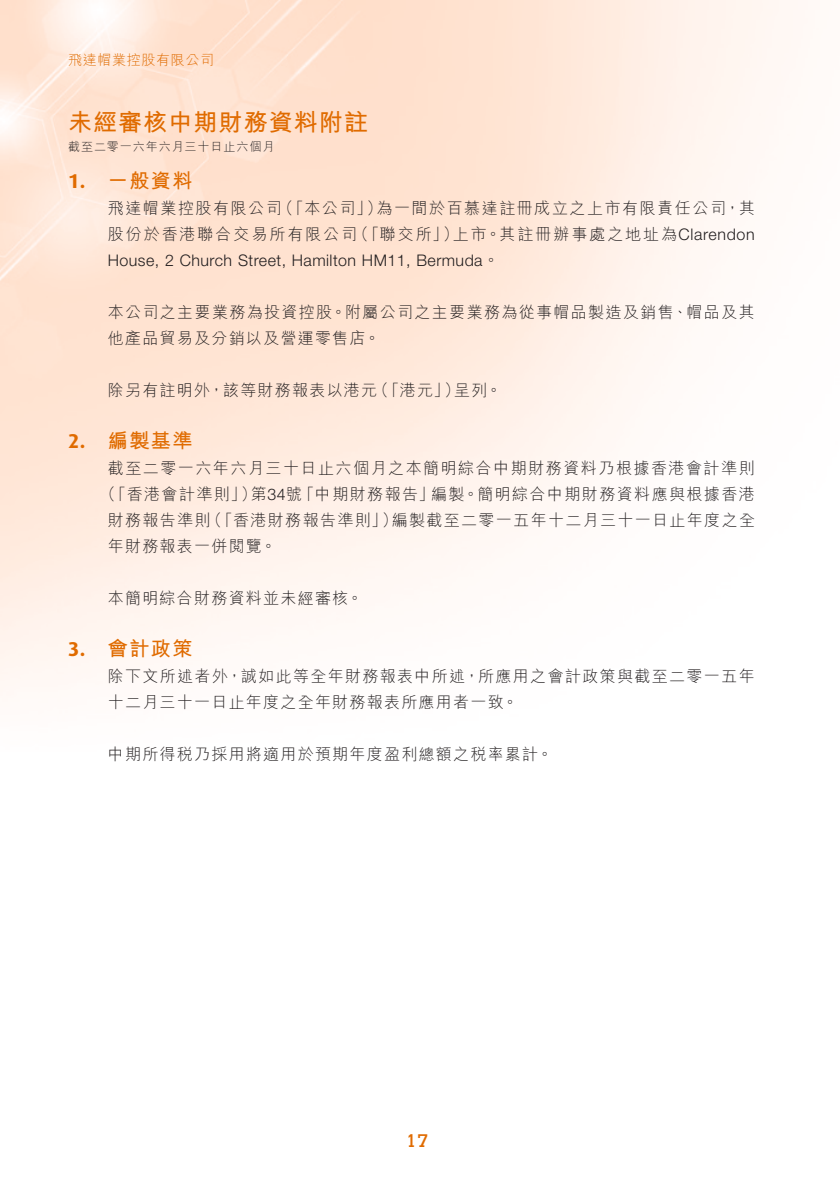
<style>
.page{position:relative;width:840px;height:1191px;background:#fff}
.page>*{position:absolute;margin:0;border:0;box-sizing:border-box;transform-origin:0 0}
.t1{font:700 24px "M Hei HK";letter-spacing:.045em;color:#e06b00}
.Heading_1{font:700 20px "M Hei HK";letter-spacing:.075em;color:#e06b00}
.Heading_1-2{font:700 20px "Dax";color:#e06b00}
.t2{font:18px "Calvert MT Std";color:#e06b00}
.Body_Text{font:300 16px/26px "M Hei HK";letter-spacing:.085em;color:#231f20}
.Body_Text-2{font:300 16px/26px "Helvetica Neue LT Std";letter-spacing:.03em;color:#231f20}
.Body_Text-3{font:300 16px "M Hei HK";letter-spacing:.12em;color:#231f20}
.t3{font:300 14px "M Hei HK";letter-spacing:.05em;color:#e06b00}
.t4{font:300 12px "M Hei HK";letter-spacing:.08em;color:#231f20}
.s1{font-family:"Helvetica Neue LT Std"}
.s2{font-family:"M Hei HK"}
</style>
<div class="page">
<p class="t3" style="left:68px;top:53px;width:148px">飛達帽業控股有限公司</p>
<p class="t1" style="left:68px;top:105px;width:301px">未經審核中期財務資料附註</p>
<p class="t4" style="left:68px;top:140px;width:208px">截至二零一六年六月三十日止六個月</p>
<p class="Heading_1-2" style="left:68px;top:170px;width:19px">1.</p>
<p class="Heading_1-2" style="left:68px;top:430px;width:19px">2.</p>
<p class="Heading_1-2" style="left:68px;top:638px;width:19px">3.</p>
<p class="Heading_1" style="left:108px;top:166px;width:86px">一般資料</p>
<p class="Body_Text" style="left:277px;top:195px;width:106px">（「本公司」）</p>
<p class="Body_Text" style="left:376px;top:195px;width:380px">為一間於百慕達註冊成立之上市有限責任公司，其</p>
<p class="Body_Text" style="left:108px;top:195px;width:175px">飛達帽業控股有限公司</p>
<p class="Body_Text-3" style="left:452px;top:226px;width:303px">上市。其註冊辦事處之地址為<span class="s1">Clarendon</span></p>
<p class="Body_Text" style="left:353px;top:221px;width:107px">（「聯交所」）</p>
<p class="Body_Text-2" style="left:108px;top:221px;width:392px"><span class="s2">股份於香港聯合交易所有限公司<br></span>House, 2 Church Street, Hamilton HM11, Bermuda<span class="s2">。</span></p>
<p class="Body_Text" style="left:108px;top:299px;width:648px">本公司之主要業務為投資控股。附屬公司之主要業務為從事帽品製造及銷售、帽品及其他產品貿易及分銷以及營運零售店。</p>
<p class="Body_Text" style="left:454px;top:377px;width:49px">呈列。</p>
<p class="Body_Text" style="left:372px;top:377px;width:89px">（「港元」）</p>
<p class="Body_Text" style="left:108px;top:377px;width:271px">除另有註明外，該等財務報表以港元</p>
<p class="Heading_1" style="left:108px;top:426px;width:86px">編製基準</p>
<p class="Body_Text" style="left:108px;top:455px;width:648px;text-align:right">截至二零一六年六月三十日止六個月之本簡明綜合中期財務資料乃根據香港會計準則編製。簡明綜合中期財務資料應與根據香港</p>
<p class="Body_Text" style="left:100px;top:481px;width:158px">（「香港會計準則」）</p>
<p class="Body_Text" style="left:251px;top:481px;width:53px">第<span class="s1">34</span>號</p>
<p class="Body_Text" style="left:298px;top:481px;width:137px">「中期財務報告」</p>
<p class="Body_Text" style="left:206px;top:507px;width:193px">（「香港財務報告準則」）</p>
<p class="Body_Text" style="left:391px;top:507px;width:364px">編製截至二零一五年十二月三十一日止年度之全</p>
<p class="Body_Text" style="left:108px;top:507px;width:170px">財務報告準則<br>年財務報表一併閱覽。</p>
<p class="Body_Text" style="left:108px;top:585px;width:256px">本簡明綜合財務資料並未經審核。</p>
<p class="Heading_1" style="left:108px;top:634px;width:86px">會計政策</p>
<p class="Body_Text" style="left:108px;top:663px;width:648px">除下文所述者外，誠如此等全年財務報表中所述，所應用之會計政策與截至二零一五年十二月三十一日止年度之全年財務報表所應用者一致。</p>
<p class="Body_Text" style="left:108px;top:741px;width:446px">中期所得稅乃採用將適用於預期年度盈利總額之稅率累計。</p>
<p class="t2" style="left:406px;top:1129px;width:23px">17</p>
</div>
